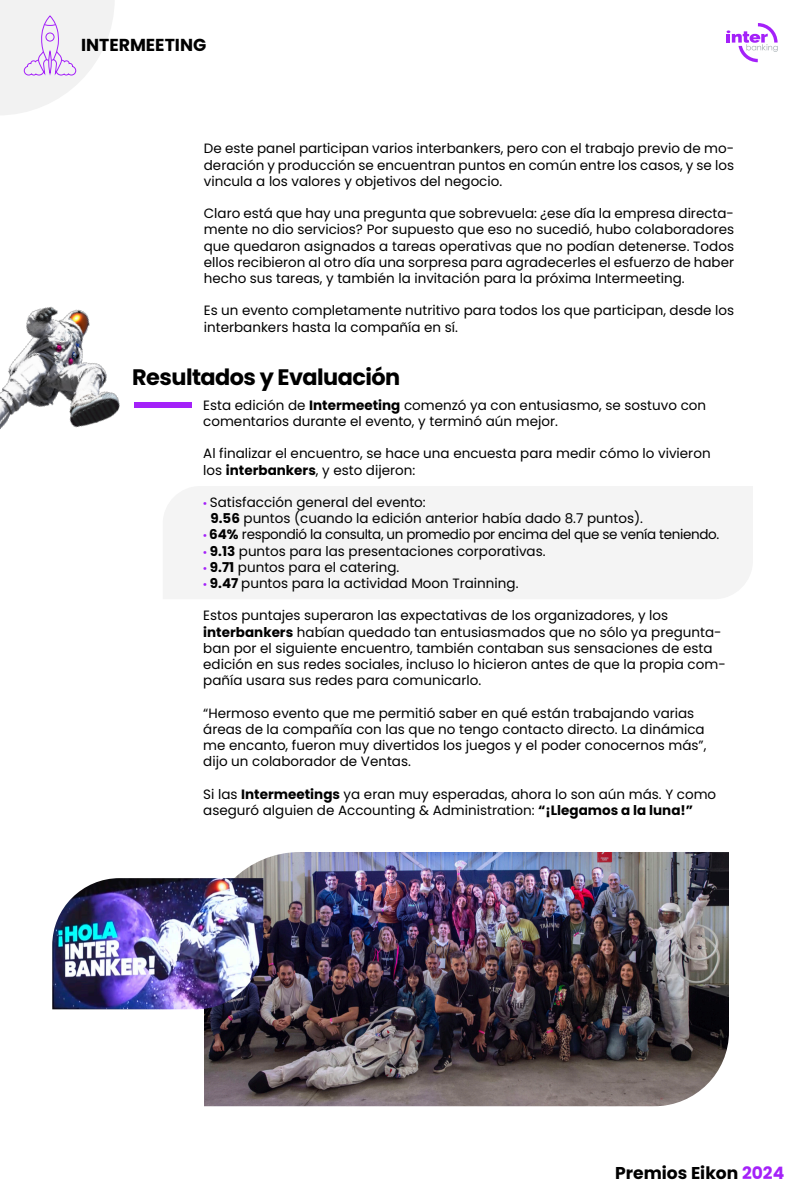
<style>
.page{position:relative;width:810px;height:1200px;background:#fff}
.page>*{position:absolute;margin:0;border:0;box-sizing:border-box;transform-origin:0 0}
.t1{font:700 22.42px "Poppins";letter-spacing:-.025em;color:#000}
.t2{font:700 17.33px "Poppins";color:#000}
.t3{font:700 17.1px "Poppins";color:#000}
.t4{font:13.5px/16.2px "Poppins";color:#000}
.t5{font:13.5px "Poppins";letter-spacing:-.025em;color:#000}
.s1{font-weight:700}
.s2{font-family:"Myriad Pro";color:#a421f9}
.s3{color:#a421f9}
</style>
<div class="page">
<div style="left:163px;top:486px;width:590px;height:113px;background:#f4f4f4"></div>
<svg style="left:727px;top:23px;width:51px;height:39px"></svg>
<svg style="left:0;top:0;width:114px;height:115px"></svg>
<div style="left:46px;top:33px;width:8px;height:8px;border:1px solid #a421f9;border-radius:50%"></div>
<div style="left:134px;top:402px;width:58px;height:5px;background:#a421f9"></div>
<img style="left:204px;top:852px;width:525px;height:254px">
<img style="left:0;top:306px;width:149px;height:123px">
<img style="left:52px;top:878px;width:211px;height:131px">
<p class="t2" style="left:81px;top:35px;width:127px">INTERMEETING</p>
<p class="t4" style="left:204px;top:141px;width:532px;text-align:justify">De este panel participan varios interbankers, pero con el trabajo previo de mo&shy;deración y producción se encuentran puntos en común entre los casos, y se los vincula a los valores y objetivos del negocio.</p>
<p class="t4" style="left:204px;top:205px;width:532px;text-align:justify">Claro está que hay una pregunta que sobrevuela: ¿ese día la empresa directa&shy;mente no dio servicios? Por supuesto que eso no sucedió, hubo colaboradores que quedaron asignados a tareas operativas que no podían detenerse. Todos ellos recibieron al otro día una sorpresa para agradecerles el esfuerzo de haber hecho sus tareas, y también la invitación para la próxima Intermeeting.</p>
<p class="t4" style="left:204px;top:303px;width:532px">Es un evento completamente nutritivo para todos los que participan, desde los interbankers hasta la compañía en sí.</p>
<h1 class="t1" style="left:132px;top:364px;width:270px">Resultados y Evaluación</h1>
<p class="t4" style="left:203px;top:397px;width:504px">Esta edición de <span class="s1">Intermeeting</span> comenzó ya con entusiasmo, se sostuvo con comentarios durante el evento, y terminó aún mejor.</p>
<p class="t4" style="left:203px;top:446px;width:509px">Al finalizar el encuentro, se hace una encuesta para medir cómo lo vivieron los <span class="s1">interbankers</span>, y esto dijeron:</p>
<p class="t4" style="left:210px;top:494px;width:434px;text-indent:-7px"><span class="s2">•</span> Satisfacción general del evento:<br><span class="s1">9.56</span> puntos (cuando la edición anterior había dado 8.7 puntos).</p>
<p class="t5" style="left:203px;top:527px;width:518px"><span class="s2">•</span> <span class="s1">64%</span> respondió la consulta, un promedio por encima del que se venía teniendo.</p>
<p class="t4" style="left:203px;top:543px;width:344px"><span class="s2">•</span> <span class="s1">9.13</span> puntos para las presentaciones corporativas.</p>
<p class="t4" style="left:203px;top:559px;width:198px"><span class="s2">•</span> <span class="s1">9.71</span> puntos para el catering.</p>
<p class="t4" style="left:203px;top:575px;width:317px"><span class="s2">•</span> <span class="s1">9.47</span> puntos para la actividad Moon Trainning.</p>
<p class="t4" style="left:203px;top:608px;width:524px">Estos puntajes superaron las expectativas de los organizadores, y los <span class="s1">interbankers</span> habían quedado tan entusiasmados que no sólo ya pregunta&shy;ban por el siguiente encuentro, también contaban sus sensaciones de esta edición en sus redes sociales, incluso lo hicieron antes de que la propia com&shy;pañía usara sus redes para comunicarlo.</p>
<p class="t4" style="left:203px;top:705px;width:505px">“Hermoso evento que me permitió saber en qué están trabajando varias áreas de la compañía con las que no tengo contacto directo. La dinámica me encanto, fueron muy divertidos los juegos y el poder conocernos más”, dijo un colaborador de Ventas.</p>
<p class="t4" style="left:203px;top:786px;width:514px">Si las <span class="s1">Intermeetings</span> ya eran muy esperadas, ahora lo son aún más. Y como aseguró alguien de Accounting &amp; Administration: <span class="s1">“¡Llegamos a la luna!”</span></p>
<p class="t3" style="left:615px;top:1163px;width:171px">Premios Eikon <span class="s3">2024</span></p>
</div>
